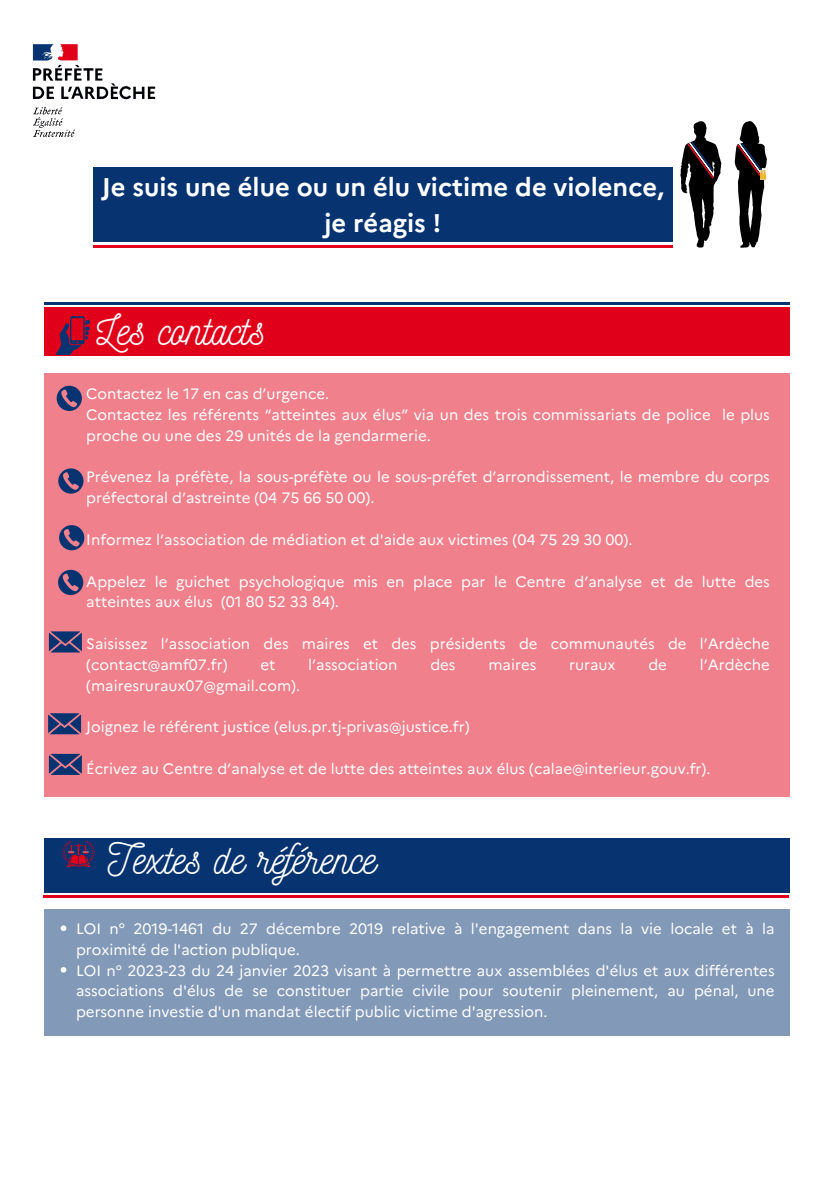
<style>
.page{position:relative;width:833px;height:1182px;background:#fff}
.page>*{position:absolute;margin:0;border:0;box-sizing:border-box;transform-origin:0 0}
.t1{font:40.88px "Nickainley";color:#fff}
.t2{font:700 25.5px/35.4px "Marianne";color:#fff;text-align:center}
.t3{font:15px/20.9px "Marianne";color:#fff}
</style>
<div class="page">
<div style="left:44px;top:307px;width:745px;height:48px;background:#e0001a"></div>
<div style="left:44px;top:373px;width:745px;height:424px;background:#ef808c"></div>
<hr style="left:44px;top:302px;width:745px;height:2px;background:#073371">
<svg style="left:57px;top:386px;width:25px;height:25px"></svg>
<svg style="left:55px;top:316px;width:35px;height:39px"></svg>
<svg style="left:58px;top:468px;width:25px;height:25px"></svg>
<svg style="left:59px;top:525px;width:25px;height:25px"></svg>
<div style="left:44px;top:837px;width:745px;height:55px;background:#073371"></div>
<hr style="left:44px;top:895px;width:745px;height:3px;background:#e0001a">
<div style="left:44px;top:909px;width:745px;height:127px;background:#8399b8"></div>
<svg style="left:62px;top:840px;width:33px;height:27px"></svg>
<svg style="left:33px;top:107px;width:42px;height:30px"></svg>
<svg style="left:33px;top:44px;width:122px;height:55px"></svg>
<svg style="left:734px;top:121px;width:33px;height:127px"></svg>
<svg style="left:680px;top:121px;width:41px;height:126px"></svg>
<div style="left:93px;top:168px;width:579px;height:73px;background:#073371"></div>
<hr style="left:93px;top:244px;width:579px;height:3px;background:#e0001a">
<svg style="left:49px;top:631px;width:33px;height:21px"></svg>
<svg style="left:61px;top:925px;width:5px;height:5px"></svg>
<svg style="left:61px;top:967px;width:5px;height:5px"></svg>
<svg style="left:48px;top:713px;width:33px;height:21px"></svg>
<svg style="left:49px;top:753px;width:33px;height:21px"></svg>
<svg style="left:58px;top:569px;width:25px;height:26px"></svg>
<p class="t2" style="left:102px;top:168px;width:564px">Je suis une élue ou un élu victime de violence, je réagis !</p>
<p class="t1" style="left:96px;top:303px;width:171px">Les contacts</p>
<h2 class="t3" style="left:86px;top:382px;width:244px">Contactez le 17 en cas d’urgence.</h2>
<p class="t3" style="left:86px;top:403px;width:685px">Contactez les référents “atteintes aux élus” via un des trois commissariats de police le plus proche ou une des 29 unités de la gendarmerie.</p>
<p class="t3" style="left:86px;top:465px;width:685px">Prévenez la préfète, la sous-préfète ou le sous-préfet d’arrondissement, le membre du corps préfectoral d’astreinte (04 75 66 50 00).</p>
<p class="t3" style="left:86px;top:528px;width:547px">Informez l’association de médiation et d'aide aux victimes (04 75 29 30 00).</p>
<h1 class="t3" style="left:86px;top:569px;width:685px">Appelez le guichet psychologique mis en place par le Centre d’analyse et de lutte des atteintes aux élus (01 80 52 33 84).</h1>
<p class="t3" style="left:86px;top:632px;width:685px">Saisissez l’association des maires et des présidents de communautés de l’Ardèche (contact@amf07.fr)</p>
<p class="t3" style="left:260px;top:652px;width:17px">et</p>
<p class="t3" style="left:308px;top:652px;width:91px">l’association</p>
<p class="t3" style="left:430px;top:652px;width:27px">des</p>
<p class="t3" style="left:488px;top:652px;width:49px">maires</p>
<p class="t3" style="left:569px;top:652px;width:48px">ruraux</p>
<p class="t3" style="left:648px;top:652px;width:20px">de</p>
<p class="t3" style="left:699px;top:652px;width:72px">l’Ardèche</p>
<p class="t3" style="left:86px;top:673px;width:215px">(mairesruraux07@gmail.com).</p>
<p class="t3" style="left:86px;top:715px;width:385px">Joignez le référent justice (elus.pr.tj-privas@justice.fr)</p>
<p class="t3" style="left:86px;top:756px;width:625px">Écrivez au Centre d’analyse et de lutte des atteintes aux élus (calae@interieur.gouv.fr).</p>
<p class="t1" style="left:108px;top:833px;width:270px">Textes de référence</p>
<p class="t3" style="left:76px;top:916px;width:700px">LOI n° 2019-1461 du 27 décembre 2019 relative à l'engagement dans la vie locale et à la proximité de l'action publique.</p>
<p class="t3" style="left:76px;top:958px;width:700px;text-align:justify">LOI n° 2023-23 du 24 janvier 2023 visant à permettre aux assemblées d'élus et aux différentes associations d'élus de se constituer partie civile pour soutenir pleinement, au pénal, une personne investie d'un mandat électif public victime d'agression.</p>
</div>
